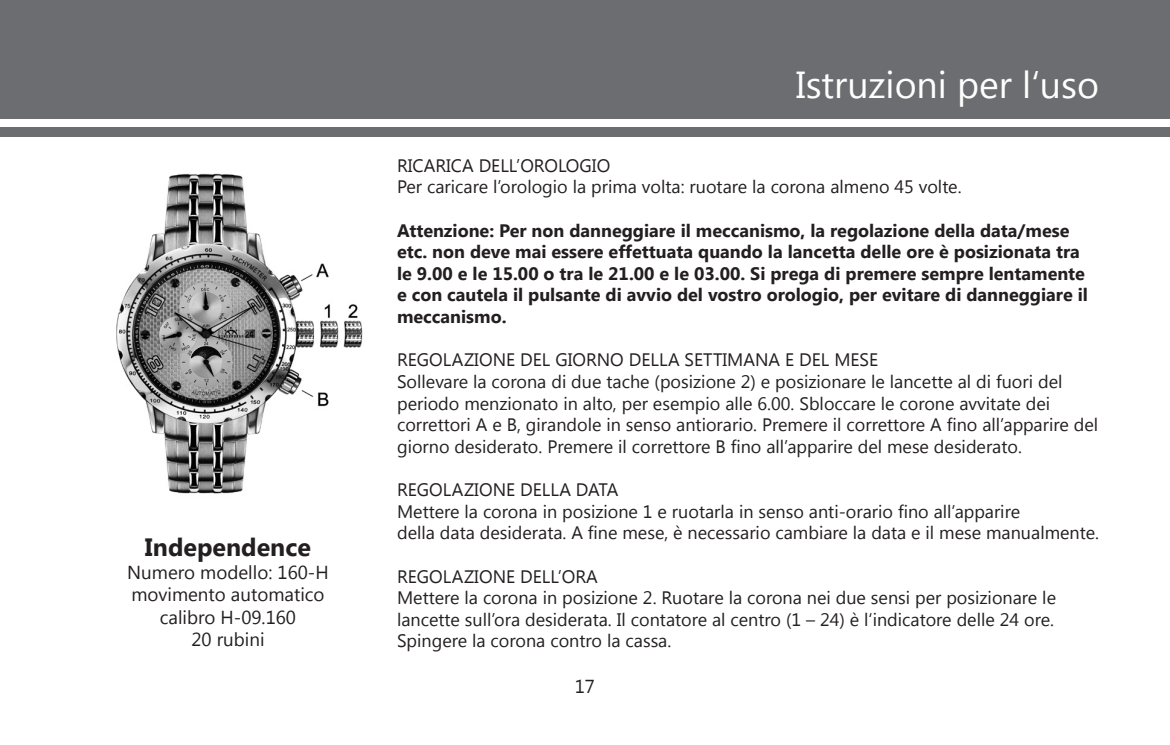
<style>
.page{position:relative;width:1170px;height:745px;background:#fff}
.page>*{position:absolute;margin:0;border:0;box-sizing:border-box;transform-origin:0 0}
.t1{font:37.5px "Segoe UI";color:#fff}
.t2{font:700 25px "Segoe UI";color:#231f20}
.t3{font:18.75px/22.5px "Segoe UI";color:#231f20;text-align:center}
.t4{font:18px/21.5px "Segoe UI";color:#231f20}
.t5{font:700 18px/21.5px "Segoe UI";color:#231f20}
</style>
<div class="page">
<div style="left:0;top:0;width:1169px;height:119px;background:#6c6d70"></div>
<div style="left:0;top:127px;width:1169px;height:10px;background:#6c6d70"></div>
<img style="left:116px;top:173px;width:247px;height:321px">
<h2 class="t2" style="left:145px;top:529px;width:167px">Independence</h2>
<p class="t3" style="left:127px;top:559px;width:203px">Numero modello: 160-H movimento automatico calibro H-09.160<br>20 rubini</p>
<h1 class="t1" style="left:795px;top:59px;width:305px">Istruzioni per l‘uso</h1>
<p class="t4" style="left:397px;top:154px;width:566px">RICARICA DELL’OROLOGIO<br>Per caricare l’orologio la prima volta: ruotare la corona almeno 45 volte.</p>
<p class="t5" style="left:397px;top:218px;width:692px">Attenzione: Per non danneggiare il meccanismo, la regolazione della data/mese etc. non deve mai essere effettuata quando la lancetta delle ore è posizionata tra le 9.00 e le 15.00 o tra le 21.00 e le 03.00. Si prega di premere sempre lentamente e con cautela il pulsante di avvio del vostro orologio, per evitare di danneggiare il meccanismo.</p>
<p class="t4" style="left:397px;top:348px;width:702px">REGOLAZIONE DEL GIORNO DELLA SETTIMANA E DEL MESE<br>Sollevare la corona di due tache (posizione 2) e posizionare le lancette al di fuori del periodo menzionato in alto, per esempio alle 6.00. Sbloccare le corone avvitate dei correttori A e B, girandole in senso antiorario. Premere il correttore A fino all’apparire del giorno desiderato. Premere il correttore B fino all’apparire del mese desiderato.</p>
<p class="t4" style="left:397px;top:478px;width:703px">REGOLAZIONE DELLA DATA<br>Mettere la corona in posizione 1 e ruotarla in senso anti-orario fino all’apparire<br>della data desiderata. A fine mese, è necessario cambiare la data e il mese manualmente.</p>
<p class="t4" style="left:397px;top:564px;width:660px">REGOLAZIONE DELL’ORA<br>Mettere la corona in posizione 2. Ruotare la corona nei due sensi per posizionare le lancette sull’ora desiderata. Il contatore al centro (1 – 24) è l‘indicatore delle 24 ore.<br>Spingere la corona contro la cassa.</p>
<p class="t3" style="left:575px;top:673px;width:22px">17</p>
</div>
